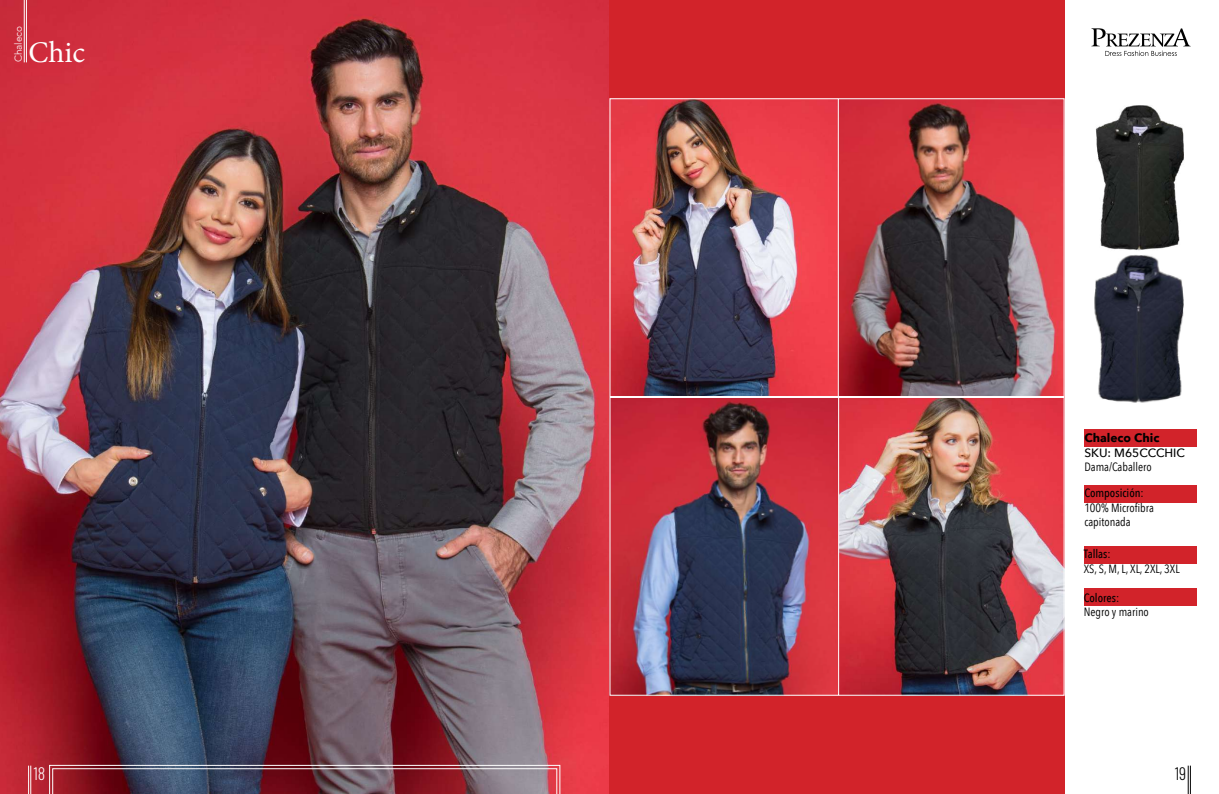
<style>
.page{position:relative;width:1219px;height:794px;background:#fff}
.page>*{position:absolute;margin:0;border:0;box-sizing:border-box;transform-origin:0 0}
.t1{font:30px "Minion Pro";color:#fff}
.t2{font:300 18px "Barlow Condensed";color:#fff}
.t3{font:300 18px "Barlow Condensed";color:#000}
.t4{font:12px/14.4px "Avenir Next Condensed";color:#000}
.t5{font:500 12px "Avenir Next Condensed";color:#000}
.t6{font:500 12px "Avenir Next";color:#000}
.t7{font:700 12px "Avenir Next";color:#000}
.t8{font:300 10px "Avenir";color:#fff}
</style>
<div class="page">
<img style="left:0;top:0;width:609px;height:794px">
<svg style="left:49px;top:765px;width:511px;height:29px;background:#764a58"></svg>
<div style="left:609px;top:0;width:456px;height:794px;background:#d2232a"></div>
<img style="left:611px;top:100px;width:452px;height:593px">
<div style="left:838px;top:397px;width:227px;height:298px;border:1px solid #fff"></div>
<div style="left:609px;top:98px;width:230px;height:299px;border:1px solid #fff"></div>
<div style="left:838px;top:98px;width:227px;height:299px;border:1px solid #fff"></div>
<div style="left:609px;top:397px;width:230px;height:298px;border:1px solid #fff"></div>
<img style="left:1094px;top:105px;width:90px;height:298px">
<div style="left:1084px;top:429px;width:113px;height:17px;background:#d2232a"></div>
<div style="left:1084px;top:485px;width:113px;height:17px;background:#d2232a"></div>
<div style="left:1084px;top:546px;width:113px;height:17px;background:#d2232a"></div>
<div style="left:1084px;top:589px;width:113px;height:17px;background:#d2232a"></div>
<svg style="left:1188px;top:765px;width:3px;height:29px"></svg>
<svg style="left:28px;top:765px;width:4px;height:29px"></svg>
<hr style="left:26px;top:0;width:1px;height:62px;background:#fff">
<hr style="left:24px;top:0;width:1px;height:62px;background:#fff">
<svg style="left:1091px;top:28px;width:100px;height:28px"></svg>
<p class="t8" style="left:12px;top:62px;width:38px;rotate:-90deg">Chaleco</p>
<h1 class="t1" style="left:28px;top:33px;width:58px">Chic</h1>
<p class="t7" style="left:1084px;top:430px;width:77px">Chaleco Chic</p>
<p class="t6" style="left:1084px;top:444px;width:102px">SKU: M65CCCHIC</p>
<p class="t4" style="left:1084px;top:460px;width:69px">Dama/Caballero</p>
<p class="t5" style="left:1084px;top:485px;width:61px">Composición:</p>
<p class="t4" style="left:1084px;top:501px;width:71px">100% Microfibra capitonada</p>
<p class="t5" style="left:1084px;top:546px;width:28px">Tallas:</p>
<p class="t4" style="left:1084px;top:562px;width:97px">XS, S, M, L, XL, 2XL, 3XL</p>
<p class="t5" style="left:1084px;top:589px;width:37px">Colores:</p>
<p class="t4" style="left:1084px;top:605px;width:67px">Negro y marino</p>
<h2 class="t2" style="left:33px;top:761px;width:13px">18</h2>
<h2 class="t3" style="left:1175px;top:761px;width:13px">19</h2>
</div>
